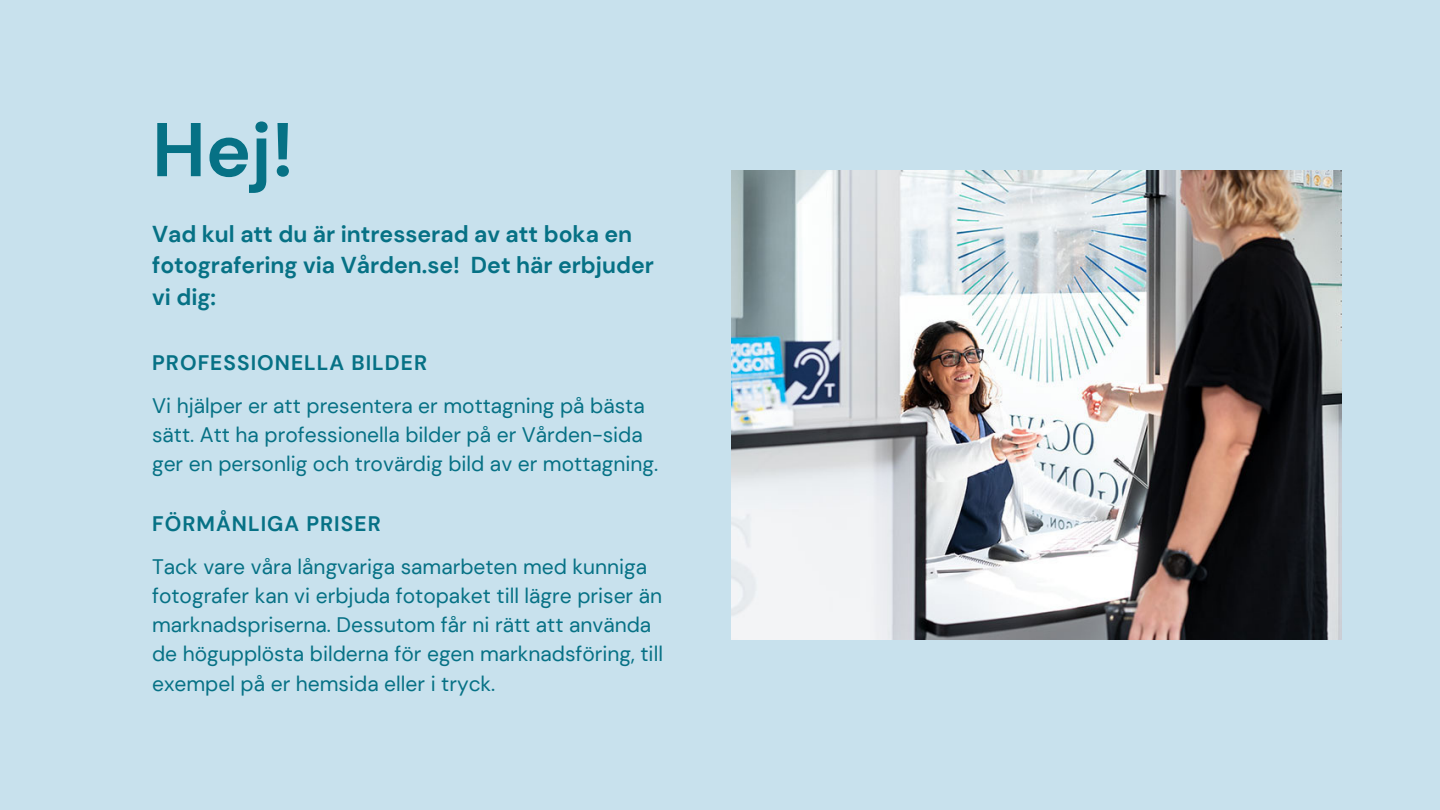
<style>
.page{position:relative;width:1440px;height:810px;background:#c8e1ed}
.page>*{position:absolute;margin:0;border:0;box-sizing:border-box;transform-origin:0 0}
.t1{font:700 76px "DM Sans";color:#067185}
.t2{font:700 23px/31.5px "DM Sans";color:#067185}
.t3{font:21px/29.2px "DM Sans";color:#067185}
.t4{font:700 21px "DM Sans";letter-spacing:.05em;color:#067185}
</style>
<div class="page">
<img style="left:731px;top:170px;width:610px;height:470px">
<h1 class="t1" style="left:152px;top:101px;width:143px">Hej!</h1>
<p class="t2" style="left:152px;top:218px;width:503px">Vad kul att du är intresserad av att boka en fotografering via Vården.se! Det här erbjuder vi dig:</p>
<p class="t4" style="left:152px;top:349px;width:277px">PROFESSIONELLA BILDER</p>
<p class="t3" style="left:152px;top:391px;width:508px">Vi hjälper er att presentera er mottagning på bästa sätt. Att ha professionella bilder på er Vården-sida ger en personlig och trovärdig bild av er mottagning.</p>
<p class="t4" style="left:152px;top:510px;width:230px">FÖRMÅNLIGA PRISER</p>
<p class="t3" style="left:152px;top:552px;width:512px">Tack vare våra långvariga samarbeten med kunniga fotografer kan vi erbjuda fotopaket till lägre priser än marknadspriserna. Dessutom får ni rätt att använda de högupplösta bilderna för egen marknadsföring, till exempel på er hemsida eller i tryck.</p>
</div>
